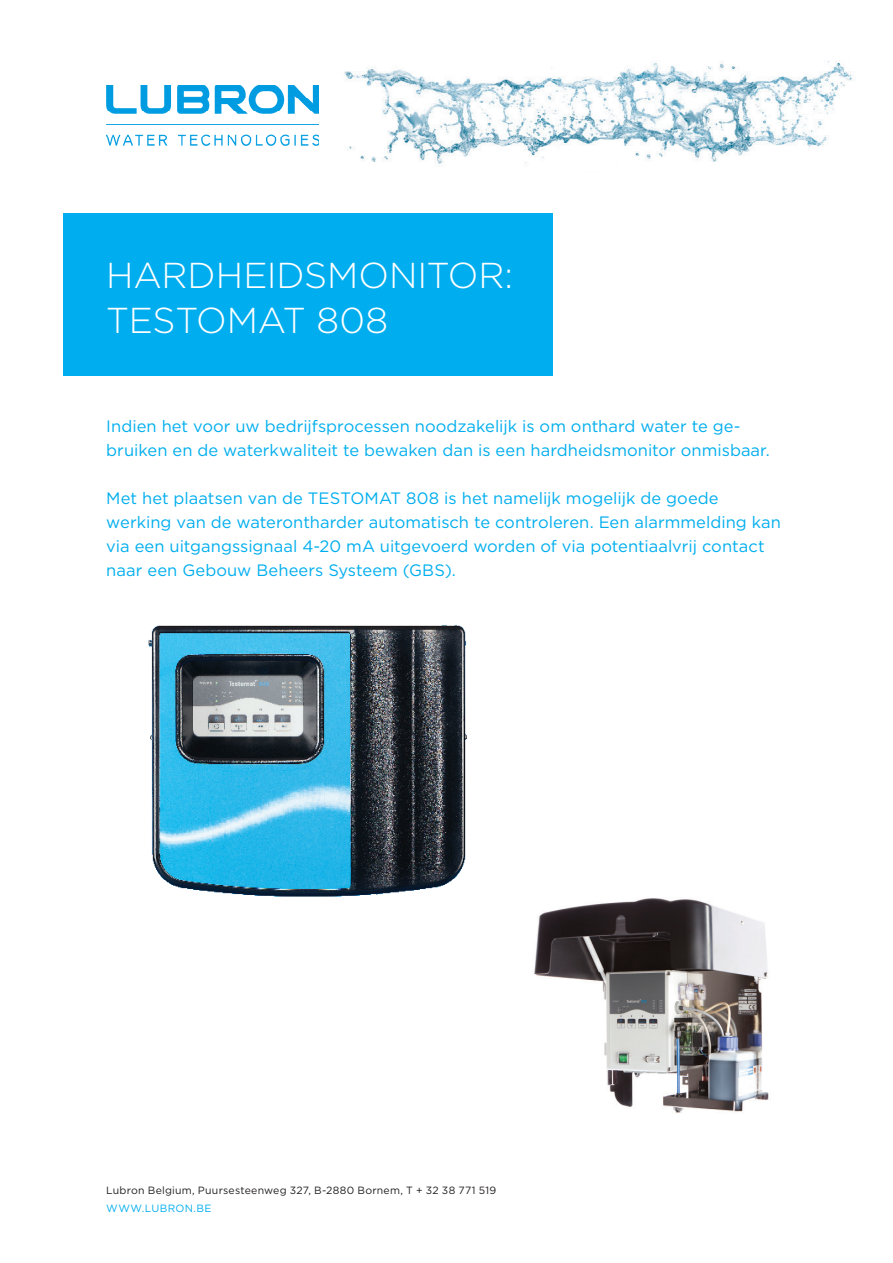
<style>
.page{position:relative;width:893px;height:1263px;background:#fff}
.page>*{position:absolute;margin:0;border:0;box-sizing:border-box;transform-origin:0 0}
.t1{font:300 36px/45px "Gotham";letter-spacing:-.005em;color:#fff}
.Introduction{font:16.5px/24px "Gotham";color:#00aeef}
.t2{font:10.5px "Gotham";letter-spacing:.025em;color:#231f20}
.t3{font:10.5px "Gotham";letter-spacing:.035em;color:#00aeef}
</style>
<div class="page">
<img style="left:344px;top:61px;width:509px;height:103px">
<img style="left:107px;top:85px;width:212px;height:60px">
<div style="left:64px;top:213px;width:489px;height:163px;background:#00aeef"></div>
<img style="left:148px;top:625px;width:319px;height:272px">
<img style="left:534px;top:898px;width:235px;height:215px">
<p class="t1" style="left:106px;top:252px;width:408px">HARDHEIDSMONITOR:<br>TESTOMAT 808</p>
<p class="Introduction" style="left:106px;top:414px;width:665px">Indien het voor uw bedrijfsprocessen noodzakelijk is om onthard water te ge&shy;bruiken en de waterkwaliteit te bewaken dan is een hardheidsmonitor onmisbaar.</p>
<p class="Introduction" style="left:106px;top:486px;width:676px">Met het plaatsen van de TESTOMAT 808 is het namelijk mogelijk de goede werking van de waterontharder automatisch te controleren. Een alarmmelding kan via een uitgangssignaal 4-20 mA uitgevoerd worden of via potentiaalvrij contact naar een Gebouw Beheers Systeem (GBS).</p>
<p class="t2" style="left:106px;top:1184px;width:392px">Lubron Belgium, Puursesteenweg 327, B-2880 Bornem, T + 32 38 771 519</p>
<p class="t3" style="left:106px;top:1202px;width:107px">WWW.LUBRON.BE</p>
</div>
